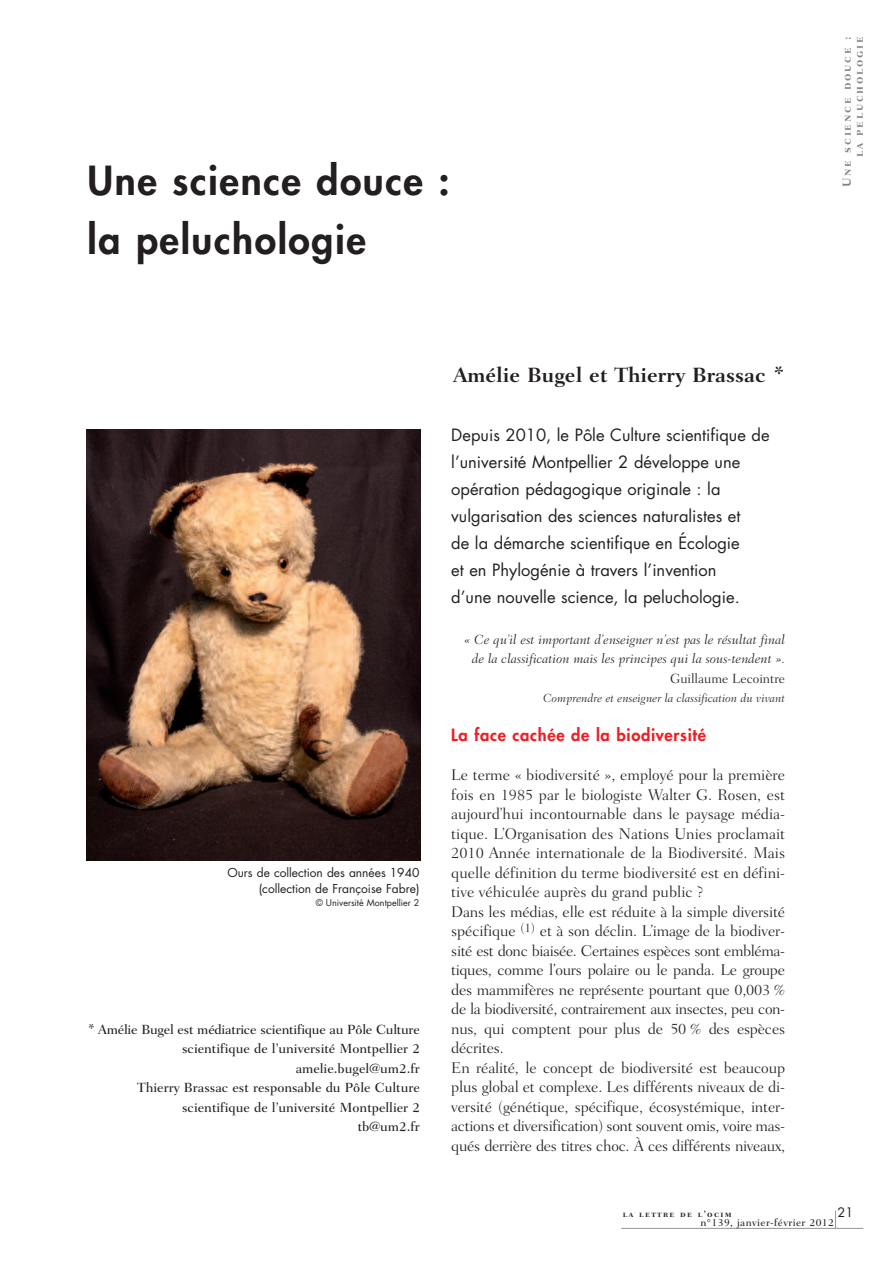
<style>
.page{position:relative;width:893px;height:1263px;background:#fff}
.page>*{position:absolute;margin:0;border:0;box-sizing:border-box;transform-origin:0 0}
.t1{font:800 39px/58.5px "Futura";letter-spacing:.04em;color:#231f20}
.t2{font:700 21px "Fairfield LH";color:#231f20}
.t3{font:16.5px/27px "Futura";color:#231f20}
.t4{font:800 16.5px "Futura";letter-spacing:.04em;color:#ee1d23}
.t5{font:300 15.75px/19.5px "Fairfield LH";letter-spacing:-.01em;color:#231f20}
.t6{font:500 13.5px/19.5px "Fairfield LH";color:#231f20;text-align:right}
.t7{font:italic 300 13.5px/19.5px "Fairfield LH";color:#231f20;text-align:center}
.t8{font:300 13.5px "Fairfield LH";color:#231f20}
.t9{font:12.75px "Futura";color:#231f20}
.t10{font:12px/15.8px "Futura";color:#231f20;text-align:right}
.t11{font:italic 300 12px "Fairfield LH";color:#231f20}
.t12{font:12px/12px "Fairfield LH Bold SC";letter-spacing:.15em;color:#808285;text-align:right}
.t13{font:500 10.5px "Fairfield LH";letter-spacing:.04em;color:#231f20}
.t14{font:9px "Futura";color:#231f20}
.t15{font:9px "Fairfield LH Bold SC";letter-spacing:.15em;color:#231f20}
</style>
<div class="page">
<svg style="left:835px;top:1210px;width:1px;height:18px"></svg>
<hr style="left:621px;top:1228px;width:242px;height:1px;background:#939598">
<img style="left:86px;top:430px;width:334px;height:430px">
<h1 class="t1" style="left:88px;top:154px;width:364px">Une science douce : la peluchologie</h1>
<p class="t10" style="left:227px;top:866px;width:194px">Ours de collection des années 1940 (collection de Françoise Fabre)</p>
<p class="t14" style="left:316px;top:899px;width:105px">© Université Montpellier 2</p>
<p class="t6" style="left:88px;top:1020px;width:334px">* Amélie Bugel est médiatrice scientifique au Pôle Culture scientifique de l’université Montpellier 2 amelie.bugel@um2.fr<br>Thierry Brassac est responsable du Pôle Culture scientifique de l’université Montpellier 2<br>tb@um2.fr</p>
<h2 class="t2" style="left:453px;top:367px;width:333px">Amélie Bugel et Thierry Brassac *</h2>
<p class="t3" style="left:451px;top:423px;width:320px">Depuis 2010, le Pôle Culture scientifique de l’université Montpellier 2 développe une opération pédagogique originale : la vulgarisation des sciences naturalistes et<br>de la démarche scientifique en Écologie<br>et en Phylogénie à travers l’invention<br>d’une nouvelle science, la peluchologie.</p>
<p class="t7" style="left:464px;top:630px;width:322px">« Ce qu’il est important d’enseigner n’est pas le résultat final de la classification mais les principes qui la sous-tendent ».</p>
<p class="t8" style="left:670px;top:673px;width:117px">Guillaume Lecointre</p>
<p class="t11" style="left:543px;top:693px;width:244px">Comprendre et enseigner la classification du vivant</p>
<p class="t4" style="left:451px;top:727px;width:256px">La face cachée de la biodiversité</p>
<p class="t5" style="left:451px;top:766px;width:335px">Le terme « biodiversité », employé pour la première fois en 1985 par le biologiste Walter G. Rosen, est aujourd’hui incontournable dans le paysage média&shy;tique. L’Organisation des Nations Unies proclamait 2010 Année internationale de la Biodiversité. Mais quelle définition du terme biodiversité est en défini&shy;tive véhiculée auprès du grand public ?<br>Dans les médias, elle est réduite à la simple diversité spécifique <sup>(1)</sup> et à son déclin. L’image de la biodiver&shy;sité est donc biaisée. Certaines espèces sont embléma&shy;tiques, comme l’ours polaire ou le panda. Le groupe des mammifères ne représente pourtant que 0,003 % de la biodiversité, contrairement aux insectes, peu con&shy;nus, qui comptent pour plus de 50 % des espèces décrites.<br>En réalité, le concept de biodiversité est beaucoup plus global et complexe. Les différents niveaux de di&shy;versité (génétique, spécifique, écosystémique, inter&shy;actions et diversification) sont souvent omis, voire mas&shy;qués derrière des titres choc. À ces différents niveaux,</p>
<p class="t12" style="left:842px;top:187px;width:152px;rotate:-90deg">Une science douce : la peluchologie</p>
<p class="t9" style="left:837px;top:1206px;width:17px">21</p>
<p class="t15" style="left:623px;top:1210px;width:110px">la lettre de l’ocim</p>
<p class="t13" style="left:700px;top:1218px;width:135px">n°139, janvier-février 2012</p>
</div>
